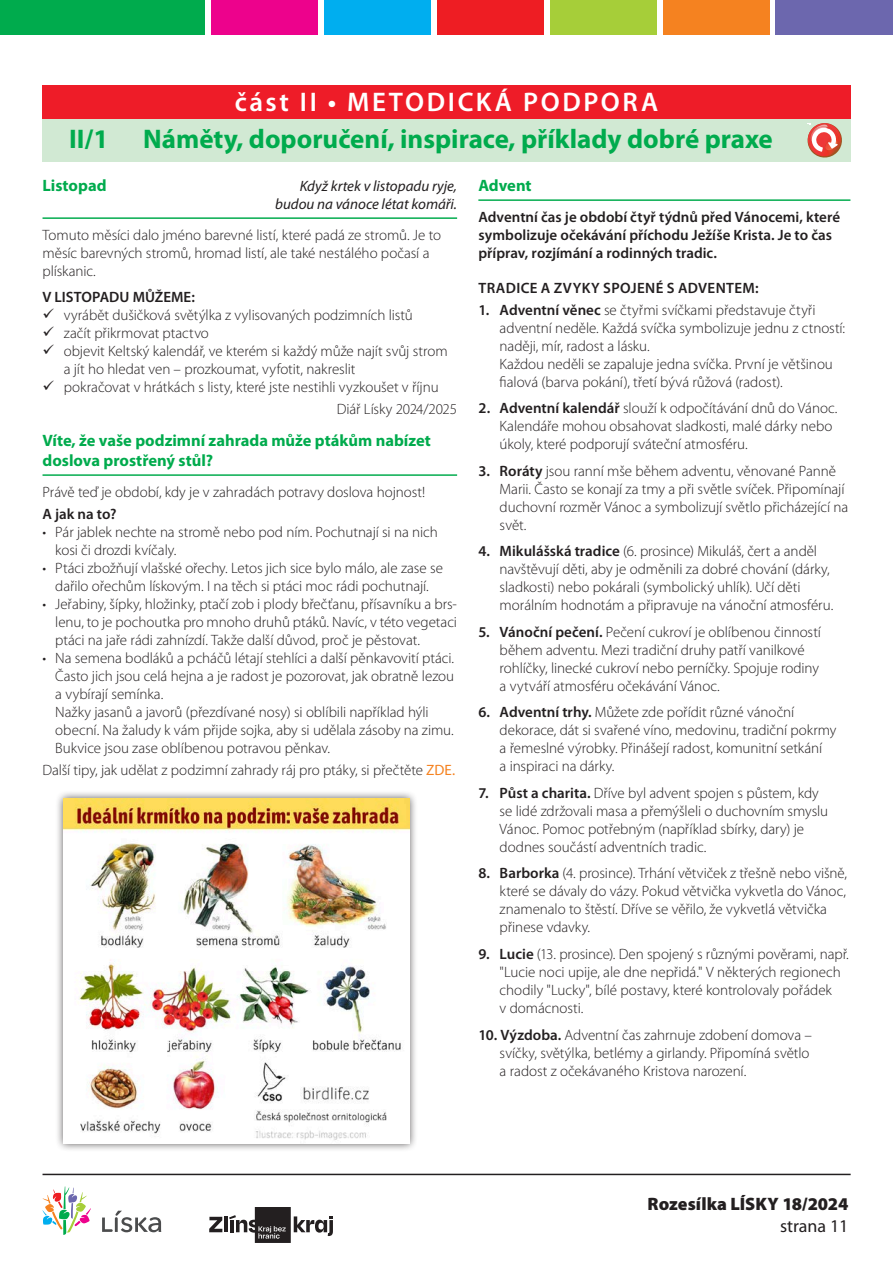
<style>
.page{position:relative;width:893px;height:1263px;background:#fff}
.page>*{position:absolute;margin:0;border:0;box-sizing:border-box;transform-origin:0 0}
.nadpis{font:700 27px "Myriad Pro";color:#00ab4d}
.nadpis-2{font:600 27px "Myriad Pro";letter-spacing:.095em;color:#fff}
.t1{font:900 18px "Myriad Pro";color:#231f20}
.t2{font:18px "Myriad Pro";color:#231f20}
.podtržený_podnadpis{font:700 16.5px/19.8px "Myriad Pro";color:#00ab4d}
.text{font:300 15px/18px "Myriad Pro";letter-spacing:-.005em;color:#231f20}
.text-2{font:600 15px/18px "Myriad Pro";color:#231f20}
.podtržený_podnadpis-2{font:italic 15px "Myriad Pro";color:#231f20}
.text-3{font:600 15px "Myriad Pro";letter-spacing:.025em;color:#231f20}
.s1{font-weight:400;color:#f58220}
.s2{font-weight:600}
</style>
<div class="page">
<div style="left:0;top:0;width:205px;height:34px;background:#00ab4d"></div>
<div style="left:211px;top:0;width:107px;height:34px;background:#ed028c"></div>
<div style="left:324px;top:0;width:107px;height:34px;background:#00aeef"></div>
<div style="left:437px;top:0;width:107px;height:34px;background:#ee1d23"></div>
<div style="left:550px;top:0;width:107px;height:34px;background:#a6ce39"></div>
<div style="left:663px;top:0;width:107px;height:34px;background:#f58220"></div>
<div style="left:776px;top:0;width:117px;height:34px;background:#6c67ae"></div>
<svg style="left:102px;top:1211px;width:59px;height:21px"></svg>
<svg style="left:43px;top:1186px;width:48px;height:49px"></svg>
<hr style="left:43px;top:1174px;width:808px;height:1px;background:#231f20">
<svg style="left:209px;top:1217px;width:13px;height:15px"></svg>
<hr style="left:224px;top:1216px;width:4px;height:16px;background:#231f20">
<svg style="left:229px;top:1207px;width:104px;height:36px"></svg>
<div style="left:42px;top:85px;width:808px;height:34px;background:#ee1c28"></div>
<div style="left:43px;top:119px;width:807px;height:43px;background:#d1e9d3"></div>
<svg style="left:807px;top:123px;width:35px;height:35px"></svg>
<hr style="left:43px;top:217px;width:414px;height:2px;background:#00ab4d">
<hr style="left:43px;top:474px;width:414px;height:2px;background:#00ab4d">
<div style="left:55px;top:790px;width:363px;height:362px;background:#231f20;opacity:.75"></div>
<img style="left:64px;top:798px;width:345px;height:346px">
<hr style="left:478px;top:199px;width:372px;height:2px;background:#00ab4d">
<p class="nadpis-2" style="left:235px;top:85px;width:425px">část II • METODICKÁ PODPORA</p>
<p class="nadpis" style="left:69px;top:122px;width:41px">II/1</p>
<p class="nadpis" style="left:143px;top:122px;width:631px">Náměty, doporučení, inspirace, příklady dobré praxe</p>
<p class="podtržený_podnadpis" style="left:43px;top:175px;width:66px">Listopad</p>
<p class="podtržený_podnadpis-2" style="left:300px;top:177px;width:159px">Když krtek v listopadu ryje,</p>
<p class="podtržený_podnadpis-2" style="left:275px;top:195px;width:183px">budou na vánoce létat komáři.</p>
<p class="text" style="left:43px;top:225px;width:400px">Tomuto měsíci dalo jméno barevné listí, které padá ze stromů. Je to měsíc barevných stromů, hromad listí, ale také nestálého počasí a plískanic.</p>
<p class="text-2" style="left:43px;top:288px;width:154px">V LISTOPADU MŮŽEME:</p>
<p class="text" style="left:43px;top:306px;width:372px">✓ vyrábět dušičková světýlka z vylisovaných podzimních listů</p>
<p class="text" style="left:43px;top:324px;width:168px">✓ začít přikrmovat ptactvo</p>
<p class="text" style="left:64px;top:342px;width:385px;text-indent:-21px">✓ objevit Keltský kalendář, ve kterém si každý může najít svůj strom a jít ho hledat ven – prozkoumat, vyfotit, nakreslit</p>
<p class="text" style="left:43px;top:378px;width:398px">✓ pokračovat v hrátkách s listy, které jste nestihli vyzkoušet v říjnu</p>
<p class="text" style="left:337px;top:400px;width:122px">Diář Lísky 2024/2025</p>
<p class="podtržený_podnadpis" style="left:43px;top:430px;width:390px">Víte, že vaše podzimní zahrada může ptákům nabízet doslova prostřený stůl?</p>
<p class="text" style="left:43px;top:482px;width:384px">Právě teď je období, kdy je v zahradách potravy doslova hojnost!</p>
<p class="text-2" style="left:43px;top:504px;width:75px">A jak na to?</p>
<p class="text" style="left:55px;top:523px;width:384px;text-indent:-13px">• Pár jablek nechte na stromě nebo pod ním. Pochutnají si na nich kosi či drozdi kvíčaly.</p>
<p class="text" style="left:43px;top:559px;width:402px;text-align:center">• Ptáci zbožňují vlašské ořechy. Letos jich sice bylo málo, ale zase se dařilo ořechům lískovým. I na těch si ptáci moc rádi pochutnají.</p>
<p class="text" style="left:55px;top:595px;width:403px;text-align:justify;text-indent:-13px">• Jeřabiny, šípky, hložinky, ptačí zob i plody břečťanu, přísavníku a brs&shy;lenu, to je pochoutka pro mnoho druhů ptáků. Navíc, v této vegetaci ptáci na jaře rádi zahnízdí. Takže další důvod, proč je pěstovat.</p>
<p class="text" style="left:55px;top:649px;width:400px;text-align:justify;text-indent:-13px">• Na semena bodláků a pcháčů létají stehlíci a další pěnkavovití ptáci.<br>Často jich jsou celá hejna a je radost je pozorovat, jak obratně lezou a vybírají semínka.</p>
<p class="text" style="left:55px;top:703px;width:400px">Nažky jasanů a javorů (přezdívané nosy) si oblíbili například hýli obecní. Na žaludy k vám přijde sojka, aby si udělala zásoby na zimu.<br>Bukvice jsou zase oblíbenou potravou pěnkav.</p>
<p class="text" style="left:43px;top:761px;width:414px">Další tipy, jak udělat z podzimní zahrady ráj pro ptáky, si přečtěte <span class="s1">ZDE.</span></p>
<p class="podtržený_podnadpis" style="left:478px;top:175px;width:55px">Advent</p>
<p class="text-2" style="left:478px;top:207px;width:363px">Adventní čas je období čtyř týdnů před Vánocemi, které symbolizuje očekávání příchodu Ježíše Krista. Je to čas příprav, rozjímání a rodinných tradic.</p>
<p class="text-3" style="left:478px;top:278px;width:282px">TRADICE A ZVYKY SPOJENÉ S ADVENTEM:</p>
<p class="text" style="left:500px;top:301px;width:347px;text-indent:-21px"><span class="s2">1. Adventní věnec</span> se čtyřmi svíčkami představuje čtyři adventní neděle. Každá svíčka symbolizuje jednu z ctností: naději, mír, radost a lásku.</p>
<p class="text" style="left:500px;top:355px;width:335px">Každou neděli se zapaluje jedna svíčka. První je většinou fialová (barva pokání), třetí bývá růžová (radost).</p>
<p class="text" style="left:500px;top:399px;width:339px;text-indent:-21px"><span class="s2">2. Adventní kalendář</span> slouží k odpočítávání dnů do Vánoc.<br>Kalendáře mohou obsahovat sladkosti, malé dárky nebo úkoly, které podporují sváteční atmosféru.</p>
<p class="text" style="left:500px;top:462px;width:350px;text-indent:-21px"><span class="s2">3. Roráty</span> jsou ranní mše během adventu, věnované Panně Marii. Často se konají za tmy a při světle svíček. Připomínají duchovní rozměr Vánoc a symbolizují světlo přicházející na svět.</p>
<p class="text" style="left:500px;top:542px;width:335px;text-indent:-21px"><span class="s2">4. Mikulášská tradice</span> (6. prosince) Mikuláš, čert a anděl navštěvují děti, aby je odměnili za dobré chování (dárky, sladkosti) nebo pokárali (symbolický uhlík). Učí děti morálním hodnotám a připravuje na vánoční atmosféru.</p>
<p class="text" style="left:500px;top:623px;width:323px;text-indent:-21px"><span class="s2">5. Vánoční pečení.</span> Pečení cukroví je oblíbenou činností během adventu. Mezi tradiční druhy patří vanilkové rohlíčky, linecké cukroví nebo perníčky. Spojuje rodiny a vytváří atmosféru očekávání Vánoc.</p>
<p class="text" style="left:500px;top:703px;width:338px;text-indent:-21px"><span class="s2">6. Adventní trhy.</span> Můžete zde pořídit různé vánoční dekorace, dát si svařené víno, medovinu, tradiční pokrmy a řemeslné výrobky. Přinášejí radost, komunitní setkání<br>a inspiraci na dárky.</p>
<p class="text" style="left:500px;top:784px;width:330px;text-indent:-21px"><span class="s2">7. Půst a charita.</span> Dříve byl advent spojen s půstem, kdy se lidé zdržovali masa a přemýšleli o duchovním smyslu Vánoc. Pomoc potřebným (například sbírky, dary) je dodnes součástí adventních tradic.</p>
<p class="text" style="left:500px;top:864px;width:349px;text-indent:-21px"><span class="s2">8. Barborka</span> (4. prosince). Trhání větviček z třešně nebo višně, které se dávaly do vázy. Pokud větvička vykvetla do Vánoc, znamenalo to štěstí. Dříve se věřilo, že vykvetlá větvička přinese vdavky.</p>
<p class="text" style="left:500px;top:945px;width:351px;text-indent:-21px"><span class="s2">9. Lucie</span> (13. prosince). Den spojený s různými pověrami, např. "Lucie noci upije, ale dne nepřidá." V některých regionech chodily "Lucky", bílé postavy, které kontrolovaly pořádek<br>v domácnosti.</p>
<p class="text" style="left:500px;top:1025px;width:314px;text-indent:-21px"><span class="s2">10. Výzdoba.</span> Adventní čas zahrnuje zdobení domova – svíčky, světýlka, betlémy a girlandy. Připomíná světlo a radost z očekávaného Kristova narození.</p>
<p class="t1" style="left:648px;top:1192px;width:202px">Rozesílka LÍSKY 18/2024</p>
<p class="t2" style="left:780px;top:1215px;width:70px">strana 11</p>
</div>
